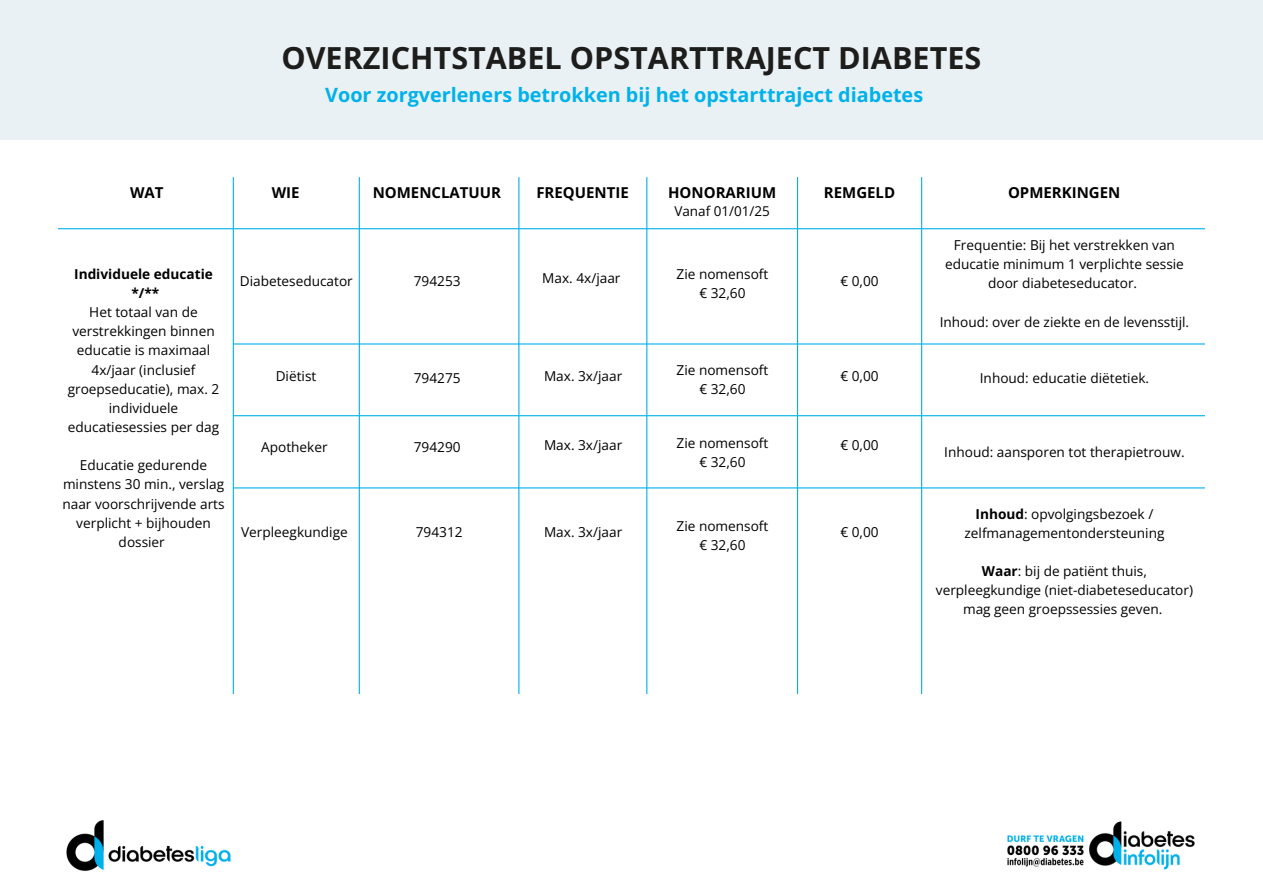
<style>
.page{position:relative;width:1263px;height:894px;background:#fff}
.page>*{position:absolute;margin:0;border:0;box-sizing:border-box;transform-origin:0 0}
.t1{font:700 30.6px "Open Sans Hebrew";color:#1d1d1b}
.t2{font:700 19.8px "Open Sans Hebrew";color:#00b1ea}
.t3{font:700 15px "Open Sans";color:#000}
.t4{font:13.65px/19.2px "Open Sans";color:#000;text-align:center}
.t5{font:700 13.65px "Open Sans";color:#000}
.t6{font:13.5px "Open Sans";color:#000}
.s1{font-weight:700}
</style>
<div class="page">
<div style="left:0;top:0;width:1263px;height:893px;background:#eaf1f5"></div>
<div style="left:0;top:140px;width:1263px;height:753px;background:#fff"></div>
<hr style="left:233px;top:177px;width:1px;height:516px;background:#00b1eb">
<hr style="left:359px;top:177px;width:1px;height:516px;background:#00b1eb">
<hr style="left:58px;top:228px;width:1147px;height:1px;background:#00b1eb">
<hr style="left:518px;top:177px;width:1px;height:516px;background:#00b1eb">
<hr style="left:646px;top:177px;width:1px;height:516px;background:#00b1eb">
<hr style="left:797px;top:177px;width:1px;height:516px;background:#00b1eb">
<hr style="left:921px;top:177px;width:1px;height:516px;background:#00b1eb">
<hr style="left:233px;top:343px;width:972px;height:1px;background:#00b1eb">
<hr style="left:233px;top:415px;width:972px;height:1px;background:#00b1eb">
<hr style="left:233px;top:487px;width:972px;height:1px;background:#00b1eb">
<img style="left:66px;top:820px;width:165px;height:51px">
<img style="left:1007px;top:821px;width:188px;height:49px">
<p class="t1" style="left:281px;top:36px;width:701px">OVERZICHTSTABEL OPSTARTTRAJECT DIABETES</p>
<p class="t2" style="left:325px;top:81px;width:599px">Voor zorgverleners betrokken bij het opstarttraject diabetes</p>
<h3 class="t3" style="left:130px;top:182px;width:35px">WAT</h3>
<h3 class="t3" style="left:272px;top:182px;width:29px">WIE</h3>
<h3 class="t3" style="left:536px;top:182px;width:94px">FREQUENTIE</h3>
<p class="t3" style="left:373px;top:182px;width:130px">NOMENCLATUUR</p>
<p class="t3" style="left:824px;top:182px;width:73px">REMGELD</p>
<h3 class="t3" style="left:668px;top:182px;width:110px">HONORARIUM</h3>
<p class="t3" style="left:1008px;top:182px;width:114px">OPMERKINGEN</p>
<h3 class="t6" style="left:674px;top:201px;width:97px">Vanaf 01/01/25</h3>
<p class="t5" style="left:74px;top:264px;width:140px">Individuele educatie</p>
<p class="t5" style="left:131px;top:283px;width:29px">*/**</p>
<p class="t4" style="left:68px;top:302px;width:153px">Het totaal van de verstrekkingen binnen educatie is maximaal<br>4x/jaar (inclusief groepseducatie), max. 2 individuele educatiesessies per dag</p>
<p class="t4" style="left:62px;top:455px;width:164px">Educatie gedurende minstens 30 min., verslag naar voorschrijvende arts verplicht + bijhouden dossier</p>
<p class="t4" style="left:240px;top:271px;width:115px">Diabeteseducator</p>
<h1 class="t4" style="left:414px;top:271px;width:48px">794253</h1>
<h2 class="t4" style="left:542px;top:268px;width:80px">Max. 4x/jaar</h2>
<p class="t4" style="left:276px;top:366px;width:42px">Diëtist</p>
<p class="t4" style="left:414px;top:368px;width:48px">794275</p>
<p class="t4" style="left:544px;top:366px;width:80px">Max. 3x/jaar</p>
<h3 class="t4" style="left:677px;top:264px;width:93px">Zie nomensoft</h3>
<p class="t4" style="left:699px;top:283px;width:48px">€ 32,60</p>
<p class="t4" style="left:677px;top:360px;width:93px">Zie nomensoft</p>
<p class="t4" style="left:699px;top:379px;width:48px">€ 32,60</p>
<p class="t4" style="left:261px;top:437px;width:68px">Apotheker</p>
<p class="t4" style="left:414px;top:436px;width:48px">794290</p>
<p class="t4" style="left:544px;top:435px;width:80px">Max. 3x/jaar</p>
<h4 class="t4" style="left:677px;top:432px;width:93px">Zie nomensoft</h4>
<p class="t4" style="left:699px;top:451px;width:48px">€ 32,60</p>
<p class="t4" style="left:241px;top:521px;width:108px">Verpleegkundige</p>
<p class="t4" style="left:544px;top:521px;width:80px">Max. 3x/jaar</p>
<p class="t4" style="left:416px;top:521px;width:48px">794312</p>
<p class="t4" style="left:676px;top:515px;width:93px">Zie nomensoft</p>
<p class="t4" style="left:699px;top:535px;width:48px">€ 32,60</p>
<p class="t4" style="left:840px;top:271px;width:40px">€ 0,00</p>
<p class="t4" style="left:840px;top:366px;width:40px">€ 0,00</p>
<p class="t4" style="left:840px;top:435px;width:40px">€ 0,00</p>
<h4 class="t4" style="left:840px;top:521px;width:40px">€ 0,00</h4>
<p class="t4" style="left:945px;top:235px;width:240px">Frequentie: Bij het verstrekken van educatie minimum 1 verplichte sessie door diabeteseducator.</p>
<p class="t4" style="left:940px;top:312px;width:251px">Inhoud: over de ziekte en de levensstijl.</p>
<p class="t4" style="left:980px;top:368px;width:171px">Inhoud: educatie diëtetiek.</p>
<p class="t4" style="left:944px;top:441px;width:242px">Inhoud: aansporen tot therapietrouw.</p>
<p class="t4" style="left:964px;top:503px;width:201px"><span class="s1">Inhoud</span>: opvolgingsbezoek / zelfmanagementondersteuning</p>
<p class="t4" style="left:936px;top:561px;width:259px"><span class="s1">Waar</span>: bij de patiënt thuis, verpleegkundige (niet-diabeteseducator) mag geen groepssessies geven.</p>
</div>
